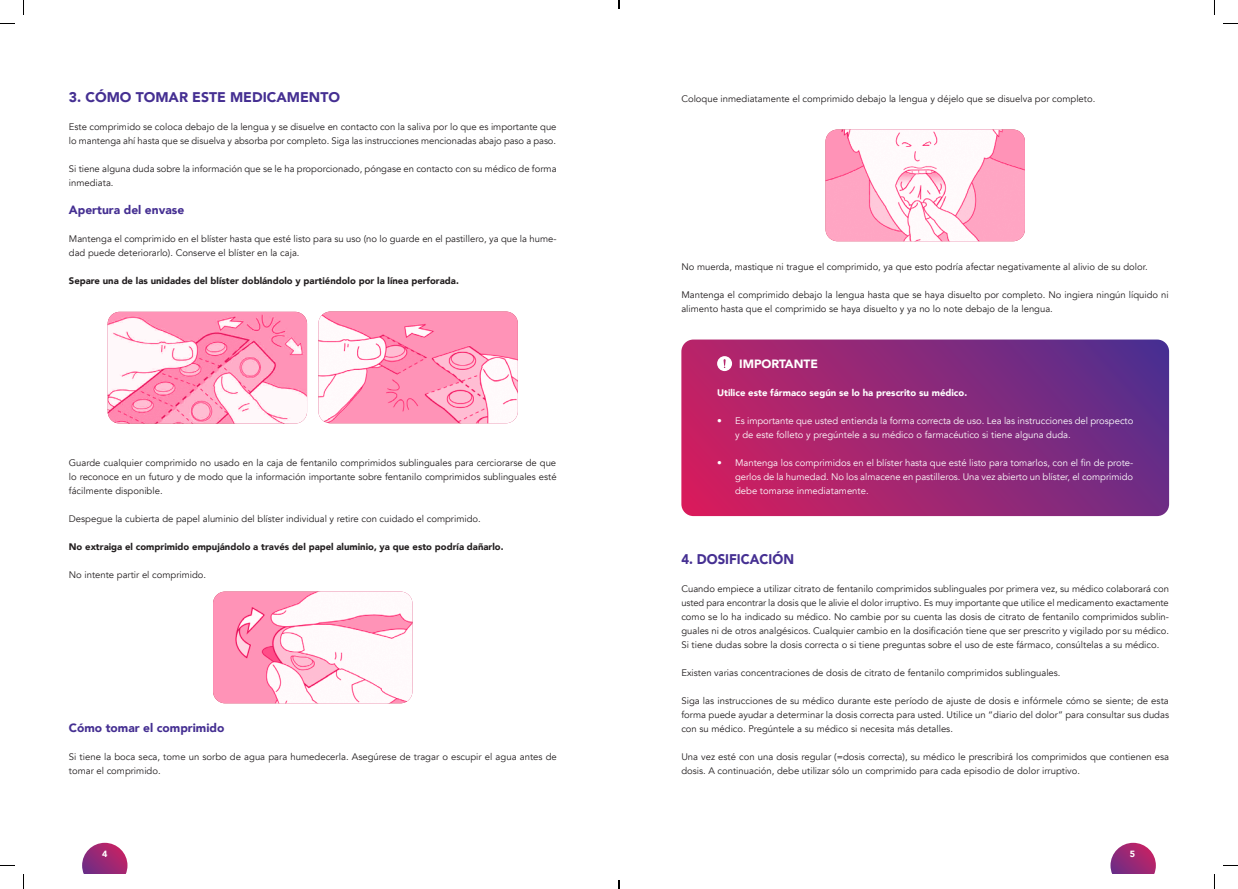
<style>
.page{position:relative;width:1238px;height:889px;background:#fff}
.page>*{position:absolute;margin:0;border:0;box-sizing:border-box;transform-origin:0 0}
.t1{font:900 14px "Avenir";color:#452f92}
.t2{font:900 14px "Avenir";color:#452f92;scale:.94 1}
.t3{font:900 12px "Avenir";color:#452f92}
.t4{font:900 12px "Avenir";color:#fff}
.t5{font:9.5px/14px "Avenir";color:#231f20}
.t6{font:9.5px/14px "Avenir";color:#fff}
.t7{font:900 9.5px "Avenir";color:#231f20}
.t8{font:900 9.5px "Avenir";color:#fff}
.t9{font:900 9px "Avenir";color:#fff}
</style>
<div class="page">
<img style="left:213px;top:592px;width:199px;height:111px">
<img style="left:825px;top:130px;width:200px;height:111px">
<img style="left:108px;top:312px;width:199px;height:112px">
<img style="left:318px;top:312px;width:200px;height:111px">
<svg style="left:681px;top:340px;width:488px;height:176px;background:#932876"></svg>
<svg style="left:717px;top:356px;width:15px;height:15px"></svg>
<svg style="left:82px;top:843px;width:45px;height:31px"></svg>
<svg style="left:1110px;top:843px;width:45px;height:31px"></svg>
<svg style="left:0;top:23px;width:15px;height:1px"></svg>
<svg style="left:1223px;top:23px;width:15px;height:1px"></svg>
<svg style="left:0;top:865px;width:15px;height:1px"></svg>
<svg style="left:1223px;top:865px;width:15px;height:1px"></svg>
<svg style="left:23px;top:0;width:1px;height:15px"></svg>
<svg style="left:23px;top:874px;width:1px;height:15px"></svg>
<svg style="left:1214px;top:0;width:1px;height:15px"></svg>
<svg style="left:1214px;top:874px;width:1px;height:15px"></svg>
<svg style="left:618px;top:0;width:2px;height:9px"></svg>
<svg style="left:618px;top:880px;width:2px;height:9px"></svg>
<h1 class="t1" style="left:69px;top:85px;width:273px">3. CÓMO TOMAR ESTE MEDICAMENTO</h1>
<p class="t5" style="left:69px;top:119px;width:489px">Este comprimido se coloca debajo de la lengua y se disuelve en contacto con la saliva por lo que es importante que lo mantenga ahí hasta que se disuelva y absorba por completo. Siga las instrucciones mencionadas abajo paso a paso.</p>
<p class="t5" style="left:69px;top:161px;width:489px">Si tiene alguna duda sobre la información que se le ha proporcionado, póngase en contacto con su médico de forma inmediata.</p>
<p class="t3" style="left:69px;top:199px;width:117px">Apertura del envase</p>
<p class="t5" style="left:69px;top:231px;width:489px">Mantenga el comprimido en el blíster hasta que esté listo para su uso (no lo guarde en el pastillero, ya que la hume&shy;dad puede deteriorarlo). Conserve el blíster en la caja.</p>
<p class="t7" style="left:69px;top:272px;width:391px">Separe una de las unidades del blíster doblándolo y partiéndolo por la línea perforada.</p>
<p class="t5" style="left:69px;top:455px;width:489px;text-align:justify">Guarde cualquier comprimido no usado en la caja de fentanilo comprimidos sublinguales para cerciorarse de que lo reconoce en un futuro y de modo que la información importante sobre fentanilo comprimidos sublinguales esté fácilmente disponible.</p>
<p class="t5" style="left:69px;top:511px;width:413px">Despegue la cubierta de papel aluminio del blíster individual y retire con cuidado el comprimido.</p>
<p class="t7" style="left:69px;top:538px;width:436px">No extraiga el comprimido empujándolo a través del papel aluminio, ya que esto podría dañarlo.</p>
<p class="t5" style="left:69px;top:567px;width:139px">No intente partir el comprimido.</p>
<p class="t3" style="left:69px;top:717px;width:157px">Cómo tomar el comprimido</p>
<p class="t5" style="left:69px;top:749px;width:489px">Si tiene la boca seca, tome un sorbo de agua para humedecerla. Asegúrese de tragar o escupir el agua antes de tomar el comprimido.</p>
<p class="t5" style="left:681px;top:91px;width:415px">Coloque inmediatamente el comprimido debajo la lengua y déjelo que se disuelva por completo.</p>
<p class="t5" style="left:681px;top:259px;width:468px">No muerda, mastique ni trague el comprimido, ya que esto podría afectar negativamente al alivio de su dolor.</p>
<p class="t5" style="left:681px;top:287px;width:489px">Mantenga el comprimido debajo la lengua hasta que se haya disuelto por completo. No ingiera ningún líquido ni alimento hasta que el comprimido se haya disuelto y ya no lo note debajo de la lengua.</p>
<p class="t4" style="left:739px;top:353px;width:80px">IMPORTANTE</p>
<p class="t8" style="left:717px;top:384px;width:251px">Utilice este fármaco según se lo ha prescrito su médico.</p>
<p class="t6" style="left:735px;top:413px;width:400px;text-indent:-18px">• Es importante que usted entienda la forma correcta de uso. Lea las instrucciones del prospecto y de este folleto y pregúntele a su médico o farmacéutico si tiene alguna duda.</p>
<p class="t6" style="left:735px;top:455px;width:400px;text-align:justify;text-indent:-18px">• Mantenga los comprimidos en el blíster hasta que esté listo para tomarlos, con el fin de prote&shy;gerlos de la humedad. No los almacene en pastilleros. Una vez abierto un blíster, el comprimido debe tomarse inmediatamente.</p>
<h1 class="t2" style="left:681px;top:547px;width:121px">4. DOSIFICACIÓN</h1>
<p class="t5" style="left:681px;top:581px;width:489px;text-align:justify">Cuando empiece a utilizar citrato de fentanilo comprimidos sublinguales por primera vez, su médico colaborará con usted para encontrar la dosis que le alivie el dolor irruptivo. Es muy importante que utilice el medicamento exactamente como se lo ha indicado su médico. No cambie por su cuenta las dosis de citrato de fentanilo comprimidos sublin&shy;guales ni de otros analgésicos. Cualquier cambio en la dosificación tiene que ser prescrito y vigilado por su médico.<br>Si tiene dudas sobre la dosis correcta o si tiene preguntas sobre el uso de este fármaco, consúltelas a su médico.</p>
<p class="t5" style="left:681px;top:665px;width:381px">Existen varias concentraciones de dosis de citrato de fentanilo comprimidos sublinguales.</p>
<p class="t5" style="left:681px;top:693px;width:489px;text-align:justify">Siga las instrucciones de su médico durante este período de ajuste de dosis e infórmele cómo se siente; de esta forma puede ayudar a determinar la dosis correcta para usted. Utilice un “diario del dolor” para consultar sus dudas con su médico. Pregúntele a su médico si necesita más detalles.</p>
<p class="t5" style="left:681px;top:749px;width:489px">Una vez esté con una dosis regular (=dosis correcta), su médico le prescribirá los comprimidos que contienen esa dosis. A continuación, debe utilizar sólo un comprimido para cada episodio de dolor irruptivo.</p>
<p class="t9" style="left:102px;top:846px;width:7px">4</p>
<p class="t9" style="left:1129px;top:846px;width:7px">5</p>
</div>
